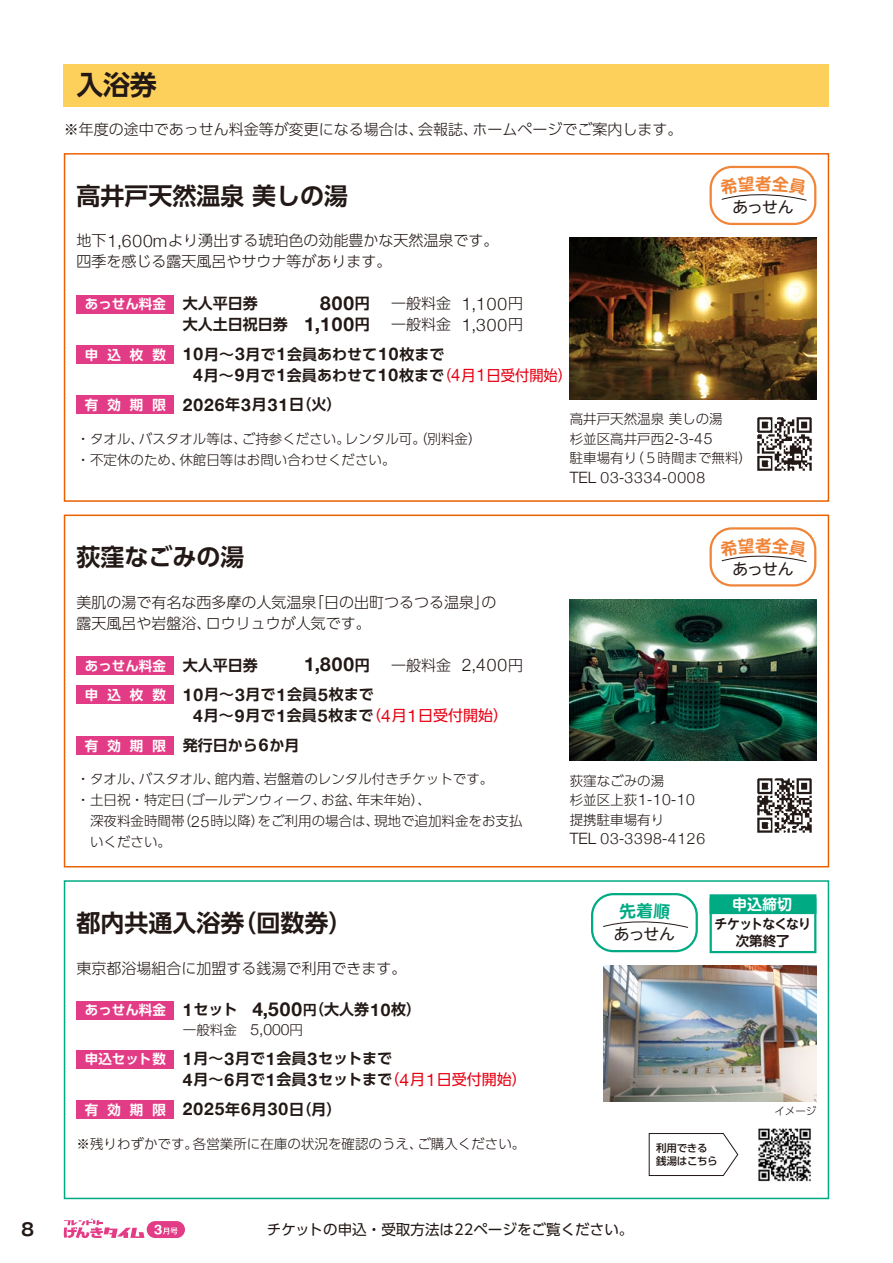
<style>
.page{position:relative;width:893px;height:1263px;background:#fff}
.page>*{position:absolute;margin:0;border:0;box-sizing:border-box;transform-origin:0 0}
.t1{font:700 27px "UD Shin Go Pr 6 N De";color:#221815}
.t2{font:700 24px "UD Shin Go Pr 6 N De";color:#221815}
.t3{font:700 19.2px "Helvetica Neue";letter-spacing:.055em;color:#221815}
.t4{font:700 17.4px "Helvetica Neue";letter-spacing:.055em;color:#221815}
.t5{font:700 17.25px "Gothic MB101 Pro De";color:#221815}
.t6{font:700 16.5px "UD Shin M Go Pr 6 N De";color:#f08437}
.t7{font:700 16.5px "UD Shin M Go Pr 6 N De";color:#00ab84}
.t8{font:15.75px "UD Shin M Go Pr 6 N";letter-spacing:-.05em;color:#221815}
.t9{font:300 15.6px "Helvetica Neue";letter-spacing:.055em;color:#221815}
.t10{font:700 15px/21px "UD Shin Go Pro De";color:#221815}
.t11{font:300 15px/21px "UD Shin Go Pr 6 N";color:#221815}
.t12{font:300 15px "UD Shin Go Pro";color:#221815}
.t13{font:700 15px "UD Shin M Go Pr 6 N De";color:#fff}
.t14{font:14.55px "UD Shin Go Pr 6 N";color:#221815}
.t15{font:300 13.5px/21px "UD Shin Go Pro";color:#221815}
.t16{font:700 13.5px/29.2px "UD Shin Go Pr 6 N De";color:#fff}
.t17{font:700 13.5px "UD Shin M Go Pr 6 N De";letter-spacing:-.05em;color:#221815;scale:.95 1}
.t18{font:700 13.5px "UD Shin M Go Pr 6 N De";letter-spacing:-.05em;color:#221815}
.t19{font:500 10.5px/13.5px "UD Shin Go Pro";letter-spacing:-.03em;color:#221815}
.t20{font:300 10.5px "UD Shin Go Pr 6 N";color:#221815}
.s1{font-family:"Helvetica Neue";font-size:17.4px}
.s2{font-family:"UD Shin Go Pro De";font-size:15px}
.s3{font-family:"Helvetica Neue";font-size:19.2px}
.s4{font-family:"UD Shin Go Pro";font-weight:400;color:#e60012}
.s5{font-family:"Helvetica Neue";font-weight:400;font-size:17.4px;color:#e60012}
.s6{font-family:"Helvetica Neue";font-size:15.6px}
.s7{font-family:"UD Shin Go Pro";font-size:13.5px}
.s8{font-size:13.5px}
</style>
<div class="page">
<div style="left:64px;top:880px;width:765px;height:319px;background:#fff;border:2px solid #00ab84"></div>
<div style="left:709px;top:166px;width:107px;height:59px;border:2px solid #f08437;border-radius:21px"></div>
<div style="left:64px;top:153px;width:765px;height:349px;border:2px solid #eb6100"></div>
<div style="left:77px;top:295px;width:97px;height:18px;background:#e33c86"></div>
<div style="left:77px;top:345px;width:97px;height:19px;background:#e33c86"></div>
<div style="left:77px;top:396px;width:97px;height:18px;background:#e33c86"></div>
<img style="left:757px;top:417px;width:55px;height:54px">
<img style="left:570px;top:238px;width:246px;height:161px">
<div style="left:64px;top:64px;width:765px;height:42px;background:#fcd05b"></div>
<div style="left:709px;top:527px;width:107px;height:59px;border:2px solid #f08437;border-radius:21px"></div>
<div style="left:64px;top:514px;width:765px;height:353px;border:2px solid #eb6100"></div>
<div style="left:77px;top:656px;width:97px;height:19px;background:#e33c86"></div>
<div style="left:77px;top:686px;width:97px;height:18px;background:#e33c86"></div>
<div style="left:77px;top:736px;width:97px;height:18px;background:#e33c86"></div>
<img style="left:757px;top:778px;width:55px;height:55px">
<img style="left:570px;top:599px;width:246px;height:162px">
<div style="left:77px;top:1001px;width:97px;height:18px;background:#e33c86"></div>
<div style="left:77px;top:1050px;width:97px;height:18px;background:#e33c86"></div>
<div style="left:77px;top:1100px;width:97px;height:19px;background:#e33c86"></div>
<img style="left:604px;top:965px;width:212px;height:136px">
<img style="left:758px;top:1128px;width:53px;height:54px">
<svg style="left:649px;top:1133px;width:89px;height:43px"></svg>
<div style="left:710px;top:898px;width:106px;height:55px;background:#fff;border:2px solid #00ab84"></div>
<div style="left:710px;top:894px;width:106px;height:20px;background:#00ab84;border:2px solid #00ab84"></div>
<div style="left:591px;top:893px;width:107px;height:59px;border:2px solid #00ab84;border-radius:21px"></div>
<svg style="left:64px;top:1218px;width:80px;height:20px"></svg>
<div style="left:147px;top:1221px;width:38px;height:17px;background:#e33c86;border-radius:9px"></div>
<svg style="left:154px;top:1225px;width:24px;height:9px"></svg>
<svg style="left:721px;top:194px;width:86px;height:7px"></svg>
<svg style="left:721px;top:555px;width:86px;height:7px"></svg>
<svg style="left:603px;top:921px;width:86px;height:7px"></svg>
<p class="t5" style="left:21px;top:1215px;width:15px">8</p>
<h1 class="t1" style="left:76px;top:63px;width:82px">入浴券</h1>
<p class="t11" style="left:64px;top:119px;width:620px">※年度の途中であっせん料金等が変更になる場合は、会報誌、ホームページでご案内します。</p>
<p class="t6" style="left:755px;top:170px;width:18px">者</p>
<h2 class="t2" style="left:77px;top:176px;width:273px">高井戸天然温泉美しの湯</h2>
<p class="t11" style="left:77px;top:230px;width:423px">地下<span class="s1">1,600m</span>より湧出する琥珀色の効能豊かな天然温泉です。四季を感じる露天風呂やサウナ等があります。</p>
<p class="t10" style="left:183px;top:293px;width:77px">大人平日券</p>
<h3 class="t3" style="left:320px;top:288px;width:51px">800<span class="s2">円</span></h3>
<p class="t12" style="left:391px;top:291px;width:133px">一般料金 <span class="s1">1,100</span>円</p>
<p class="t10" style="left:183px;top:314px;width:189px">大人土日祝日券 <span class="s3">1,100</span>円</p>
<p class="t12" style="left:391px;top:312px;width:133px">一般料金 <span class="s1">1,300</span>円</p>
<p class="t10" style="left:193px;top:343px;width:380px;text-indent:-10px"><span class="s1">10</span>月～<span class="s1">3</span>月で<span class="s1">1</span>会員あわせて<span class="s1">10</span>枚まで<br><span class="s1">4</span>月～<span class="s1">9</span>月で<span class="s1">1</span>会員あわせて<span class="s1">10</span>枚まで<span class="s4">（</span><span class="s5">4</span><span class="s4">月</span><span class="s5">1</span><span class="s4">日受付開始）</span></p>
<p class="t4" style="left:183px;top:391px;width:160px">2026<span class="s2">年</span>3<span class="s2">月</span>31<span class="s2">日（火）</span></p>
<p class="t15" style="left:77px;top:428px;width:406px">・タオル、バスタオル等は、ご持参ください。レンタル可。（別料金）・不定休のため、休館日等はお問い合わせください。</p>
<p class="t8" style="left:732px;top:194px;width:63px">あっせん</p>
<p class="t16" style="left:85px;top:289px;width:82px">あっせん料金</p>
<p class="t16" style="left:85px;top:339px;width:82px">申込枚数</p>
<p class="t16" style="left:85px;top:390px;width:82px">有効期限</p>
<p class="t15" style="left:570px;top:409px;width:184px;line-height:19.5px">高井戸天然温泉美しの湯<br>杉並区高井戸西<span class="s6">2-3-45<br></span>駐車場有り（５時間まで無料）</p>
<p class="t9" style="left:570px;top:465px;width:137px">TEL 03-3334-0008</p>
<h2 class="t2" style="left:77px;top:537px;width:170px">荻窪なごみの湯</h2>
<p class="t11" style="left:77px;top:591px;width:421px">美肌の湯で有名な西多摩の人気温泉「日の出町つるつる温泉」の露天風呂や岩盤浴、ロウリュウが人気です。</p>
<p class="t10" style="left:183px;top:654px;width:76px">大人平日券</p>
<h3 class="t3" style="left:304px;top:649px;width:67px">1,800<span class="s2">円</span></h3>
<p class="t12" style="left:391px;top:653px;width:133px">一般料金 <span class="s1">2,400</span>円</p>
<p class="t10" style="left:193px;top:683px;width:316px;text-indent:-10px"><span class="s1">10</span>月～<span class="s1">3</span>月で<span class="s1">1</span>会員<span class="s1">5</span>枚まで<br><span class="s1">4</span>月～<span class="s1">9</span>月で<span class="s1">1</span>会員<span class="s1">5</span>枚まで<span class="s4">（</span><span class="s5">4</span><span class="s4">月</span><span class="s5">1</span><span class="s4">日受付開始）</span></p>
<p class="t10" style="left:183px;top:734px;width:118px">発行日から<span class="s1">6</span>か月</p>
<p class="t15" style="left:77px;top:768px;width:418px">・タオル、バスタオル、館内着、岩盤着のレンタル付きチケットです。・土日祝・特定日（ゴールデンウィーク、お盆、年末年始）、</p>
<p class="t15" style="left:90px;top:810px;width:434px">深夜料金時間帯（<span class="s6">25</span>時以降）をご利用の場合は、現地で追加料金をお支払いください。</p>
<p class="t16" style="left:85px;top:651px;width:82px">あっせん料金申込枚数</p>
<p class="t16" style="left:85px;top:730px;width:82px">有効期限</p>
<h2 class="t2" style="left:77px;top:903px;width:278px">都内共通入浴券（回数券）</h2>
<p class="t11" style="left:77px;top:957px;width:331px">東京都浴場組合に加盟する銭湯で利用できます。</p>
<p class="t6" style="left:755px;top:531px;width:18px">者</p>
<p class="t8" style="left:732px;top:556px;width:63px">あっせん</p>
<p class="t15" style="left:570px;top:769px;width:96px">荻窪なごみの湯</p>
<p class="t9" style="left:570px;top:787px;width:127px"><span class="s7">杉並区上荻</span>1-10-10</p>
<p class="t15" style="left:570px;top:808px;width:96px">提携駐車場有り</p>
<p class="t9" style="left:570px;top:826px;width:137px">TEL 03-3398-4126</p>
<p class="t13" style="left:732px;top:891px;width:61px">申込締切</p>
<p class="t17" style="left:714px;top:913px;width:103px">チケットなくなり</p>
<p class="t7" style="left:636px;top:897px;width:18px">着</p>
<p class="t8" style="left:614px;top:921px;width:63px">あっせん</p>
<p class="t18" style="left:736px;top:929px;width:55px">次第終了</p>
<p class="t10" style="left:183px;top:999px;width:240px"><span class="s1">1</span>セット　<span class="s3">4,500</span><span class="s8">円</span>（大人券<span class="s1">10</span>枚）</p>
<p class="t15" style="left:183px;top:1019px;width:122px">一般料金　<span class="s6">5,000</span>円</p>
<p class="t10" style="left:183px;top:1048px;width:345px"><span class="s1">1</span>月～<span class="s1">3</span>月で<span class="s1">1</span>会員<span class="s1">3</span>セットまで<br><span class="s1">4</span>月～<span class="s1">6</span>月で<span class="s1">1</span>会員<span class="s1">3</span>セットまで<span class="s4">（</span><span class="s5">4</span><span class="s4">月</span><span class="s5">1</span><span class="s4">日受付開始）</span></p>
<p class="t4" style="left:183px;top:1095px;width:160px">2025<span class="s2">年</span>6<span class="s2">月</span>30<span class="s2">日（月）</span></p>
<p class="t15" style="left:77px;top:1132px;width:450px">※残りわずかです。各営業所に在庫の状況を確認のうえ、ご購入ください。</p>
<p class="t16" style="left:85px;top:995px;width:82px">あっせん料金</p>
<p class="t16" style="left:85px;top:1044px;width:82px">申込セット数</p>
<p class="t16" style="left:85px;top:1095px;width:82px">有効期限</p>
<p class="t20" style="left:774px;top:1102px;width:43px">イメージ</p>
<p class="t19" style="left:656px;top:1140px;width:63px">利用できる銭湯はこちら</p>
<p class="t14" style="left:267px;top:1217px;width:368px">チケットの申込・受取方法は22ページをご覧ください。</p>
</div>
